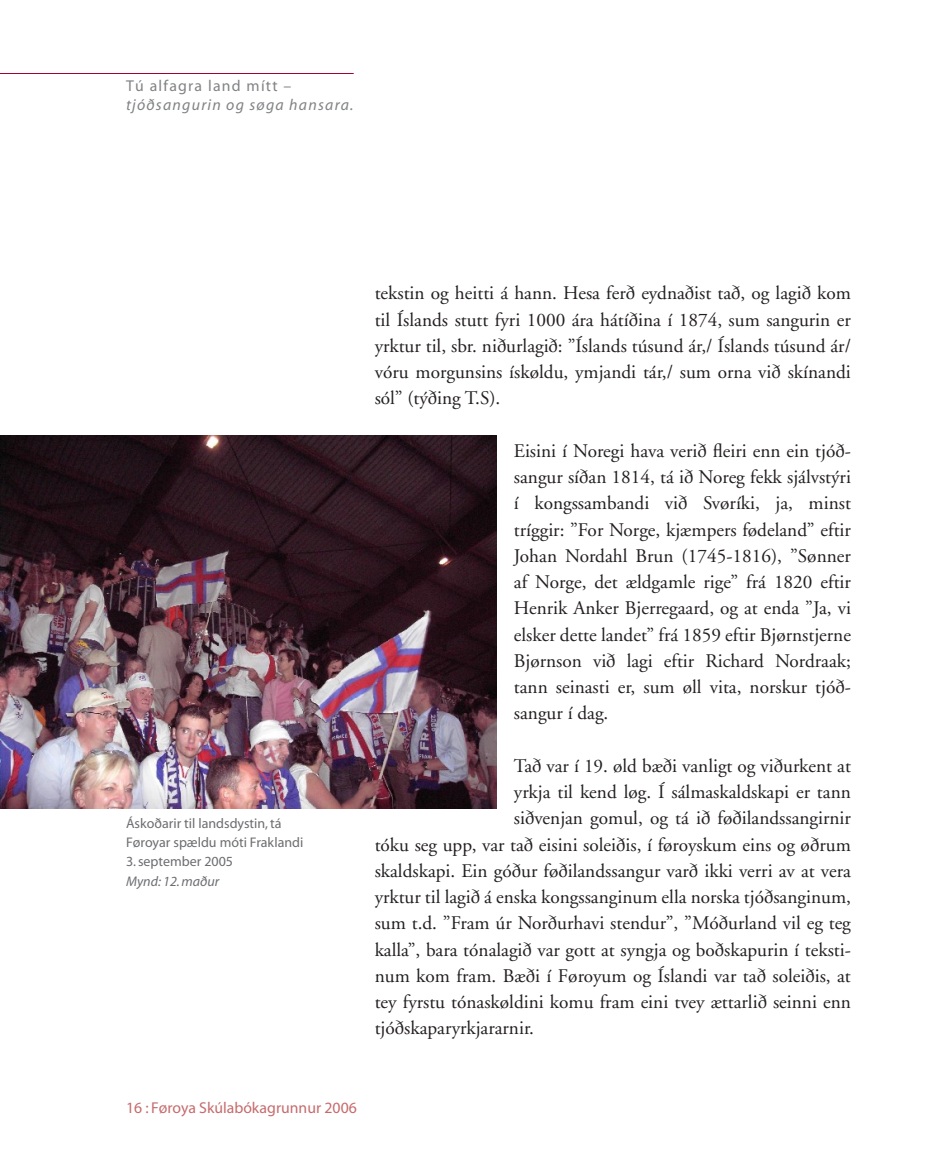
<style>
.page{position:relative;width:935px;height:1155px;background:#fff}
.page>*{position:absolute;margin:0;border:0;box-sizing:border-box;transform-origin:0 0}
.t1{font:19.25px/26.2px "Adobe Garamond";color:#231f20;text-align:justify}
.t2{font:15.75px "Myriad";color:#c56b6c}
.t3{font:italic 15.75px "Myriad";letter-spacing:.08em;color:#808285}
.t4{font:15.75px "Myriad";letter-spacing:.08em;color:#808285}
.t5{font:14px/19.2px "Myriad";color:#6c6d70}
.t6{font:italic 14px "Myriad";color:#6c6d70}
</style>
<div class="page">
<hr style="left:0;top:73px;width:354px;height:1px;background:#a40133">
<img style="left:0;top:436px;width:496px;height:372px">
<p class="t4" style="left:126px;top:78px;width:167px">Tú alfagra land mítt –</p>
<p class="t3" style="left:126px;top:97px;width:229px">tjóðsangurin og søga hansara.</p>
<p class="t5" style="left:126px;top:814px;width:179px">Áskoðarir til landsdystin, tá<br>Føroyar spældu móti Fraklandi</p>
<p class="t5" style="left:126px;top:853px;width:109px">3. september 2005</p>
<p class="t6" style="left:126px;top:874px;width:95px">Mynd: 12. maður</p>
<p class="t1" style="left:374px;top:281px;width:478px">tekstin og heitti á hann. Hesa ferð eydnaðist tað, og lagið kom til Íslands stutt fyri 1000 ára hátíðina í 1874, sum sangurin er yrktur til, sbr. niðurlagið: ”Íslands túsund ár,/ Íslands túsund ár/ vóru morgunsins ískøldu, ymjandi tár,/ sum orna við skínandi sól” (týðing T.S).</p>
<p class="t1" style="left:514px;top:438px;width:338px">Eisini í Noregi hava verið fleiri enn ein tjóð&shy;sangur síðan 1814, tá ið Noreg fekk sjálvstýri í kongssambandi við Svøríki, ja, minst tríggir: ”For Norge, kjæmpers fødeland” eftir Johan Nordahl Brun (1745-1816), ”Sønner af Norge, det ældgamle rige” frá 1820 eftir Henrik Anker Bjerregaard, og at enda ”Ja, vi elsker dette landet” frá 1859 eftir Bjørnstjerne Bjørnson við lagi eftir Richard Nordraak; tann seinasti er, sum øll vita, norskur tjóð&shy;sangur í dag.</p>
<p class="t1" style="left:514px;top:753px;width:338px">Tað var í 19. øld bæði vanligt og viðurkent at</p>
<p class="t1" style="left:514px;top:779px;width:338px">yrkja til kend løg. Í sálmaskaldskapi er tann</p>
<p class="t1" style="left:514px;top:806px;width:338px">siðvenjan gomul, og tá ið føðilandssangirnir</p>
<p class="t1" style="left:375px;top:832px;width:477px">tóku seg upp, var tað eisini soleiðis, í føroyskum eins og øðrum</p>
<p class="t1" style="left:375px;top:858px;width:477px">skaldskapi. Ein góður føðilandssangur varð ikki verri av at vera</p>
<p class="t1" style="left:375px;top:884px;width:478px">yrktur til lagið á enska kongssanginum ella norska tjóðsanginum,</p>
<p class="t1" style="left:375px;top:911px;width:477px">sum t.d. ”Fram úr Norðurhavi stendur”, ”Móðurland vil eg teg</p>
<p class="t1" style="left:375px;top:937px;width:477px">kalla”, bara tónalagið var gott at syngja og boðskapurin í teksti-</p>
<p class="t1" style="left:374px;top:963px;width:477px">num kom fram. Bæði í Føroyum og Íslandi var tað soleiðis, at</p>
<p class="t1" style="left:374px;top:989px;width:478px">tey fyrstu tónaskøldini komu fram eini tvey ættarlið seinni enn</p>
<p class="t1" style="left:374px;top:1016px;width:161px">tjóðskaparyrkjararnir.</p>
<p class="t2" style="left:126px;top:1100px;width:232px">16 : Føroya Skúlabókagrunnur 2006</p>
</div>
